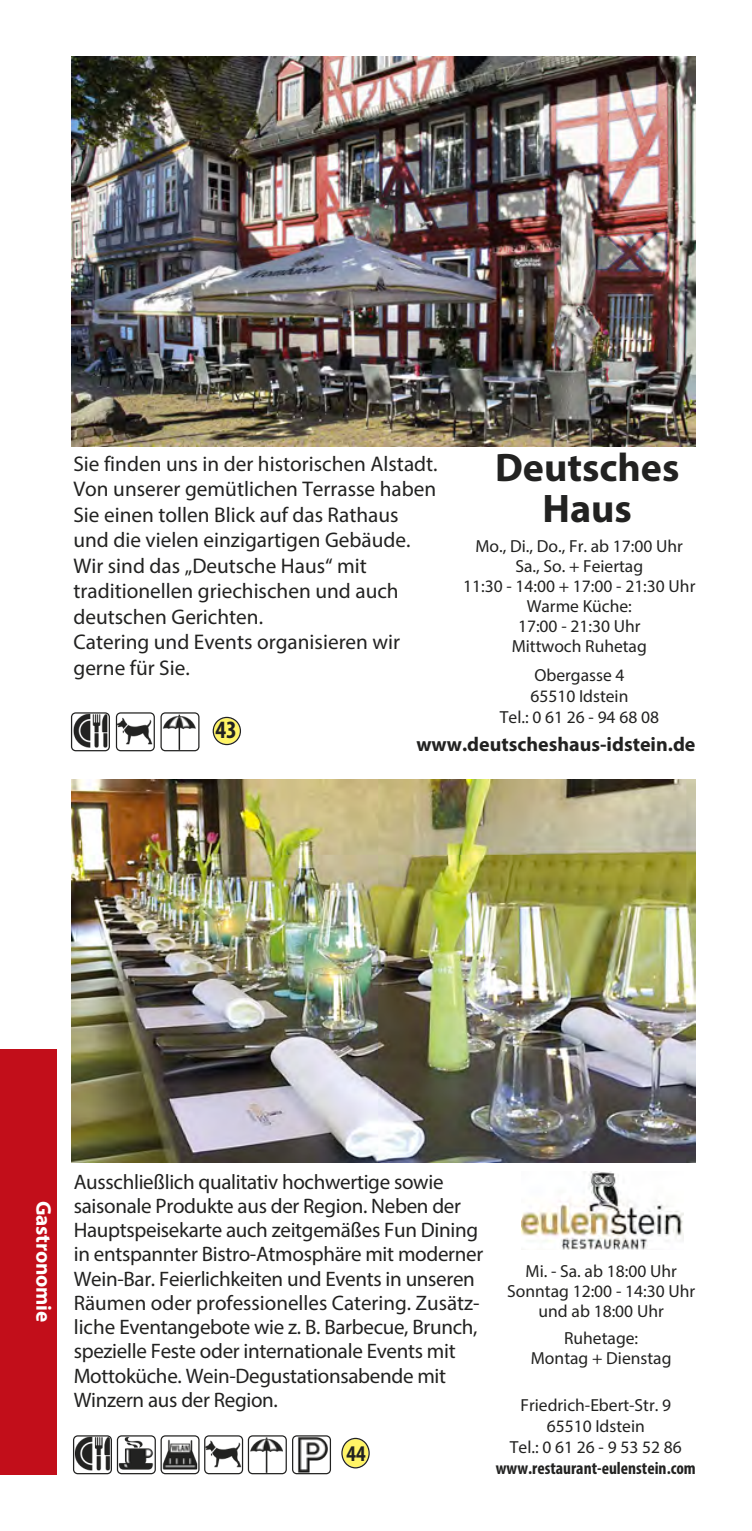
<style>
.page{position:relative;width:752px;height:1531px;background:#fff}
.page>*{position:absolute;margin:0;border:0;box-sizing:border-box;transform-origin:0 0}
.t1{font:700 40px/40.5px "Myriad Pro";color:#222221;text-align:center}
.t2{font:700 condensed 25px "Myriad Pro";color:#222221}
.t3{font:700 condensed 22.5px "Myriad Pro";color:#222221}
.t4{font:21.25px/25.5px "Myriad Pro";color:#222221}
.t5{font:700 21.25px "Myriad Pro";letter-spacing:-.01em;color:#fff}
.t6{font:21px/24.2px "Myriad Pro";letter-spacing:-.015em;color:#222221}
.t7{font:700 20px "Myriad Pro";color:#222221}
.t8{font:17.5px/20px "Myriad Pro";color:#222221;text-align:center}
.t9{font:700 condensed 17.5px "Myriad Pro";color:#222221}
</style>
<div class="page">
<div style="left:0;top:1049px;width:57px;height:425px;background:#c20e1a"></div>
<img style="left:71px;top:780px;width:624px;height:382px">
<img style="left:521px;top:1171px;width:161px;height:79px">
<svg style="left:73px;top:1435px;width:258px;height:39px"></svg>
<img style="left:162px;top:1436px;width:36px;height:37px">
<svg style="left:341px;top:1438px;width:28px;height:30px"></svg>
<img style="left:72px;top:57px;width:623px;height:389px">
<svg style="left:212px;top:717px;width:29px;height:28px"></svg>
<svg style="left:71px;top:712px;width:39px;height:39px"></svg>
<img style="left:72px;top:713px;width:37px;height:37px">
<svg style="left:116px;top:712px;width:83px;height:39px"></svg>
<img style="left:117px;top:713px;width:36px;height:37px">
<h1 class="t1" style="left:494px;top:451px;width:186px">Deutsches<br>Haus</h1>
<p class="t8" style="left:463px;top:538px;width:234px">Mo., Di., Do., Fr. ab 17:00 Uhr<br>Sa., So. + Feiertag<br>11:30 - 14:00 + 17:00 - 21:30 Uhr<br>Warme Küche:<br>17:00 - 21:30 Uhr<br>Mittwoch Ruhetag</p>
<p class="t4" style="left:73px;top:452px;width:365px">Sie finden uns in der historischen Alstadt.<br>Von unserer gemütlichen Terrasse haben Sie einen tollen Blick auf das Rathaus und die vielen einzigartigen Gebäude.<br>Wir sind das „Deutsche Haus“ mit traditionellen griechischen und auch deutschen Gerichten.<br>Catering und Events organisieren wir gerne für Sie.</p>
<p class="t8" style="left:499px;top:666px;width:160px;line-height:21px">Obergasse 4<br>65510 Idstein<br>Tel.: 0 61 26 - 94 68 08</p>
<p class="t7" style="left:416px;top:736px;width:280px">www.deutscheshaus-idstein.de</p>
<p class="t2" style="left:215px;top:719px;width:23px">43</p>
<p class="t5" style="left:52px;top:1201px;width:122px;rotate:90deg">Gastronomie</p>
<p class="t6" style="left:74px;top:1171px;width:411px">Ausschließlich qualitativ hochwertige sowie saisonale Produkte aus der Region. Neben der Hauptspeisekarte auch zeitgemäßes Fun Dining in entspannter Bistro-Atmosphäre mit moderner Wein-Bar. Feierlichkeiten und Events in unseren Räumen oder professionelles Catering. Zusätz&shy;liche Eventangebote wie z. B. Barbecue, Brunch, spezielle Feste oder internationale Events mit Mottoküche. Wein-Degustationsabende mit Winzern aus der Region.</p>
<p class="t3" style="left:346px;top:1444px;width:21px">44</p>
<p class="t8" style="left:507px;top:1262px;width:189px">Mi. - Sa. ab 18:00 Uhr<br>Sonntag 12:00 - 14:30 Uhr und ab 18:00 Uhr</p>
<p class="t8" style="left:530px;top:1330px;width:142px">Ruhetage:<br>Montag + Dienstag</p>
<p class="t8" style="left:509px;top:1396px;width:173px;line-height:21px">Friedrich-Ebert-Str. 9<br>65510 Idstein<br>Tel.: 0 61 26 - 9 53 52 86</p>
<p class="t9" style="left:495px;top:1460px;width:201px">www.restaurant-eulenstein.com</p>
</div>
